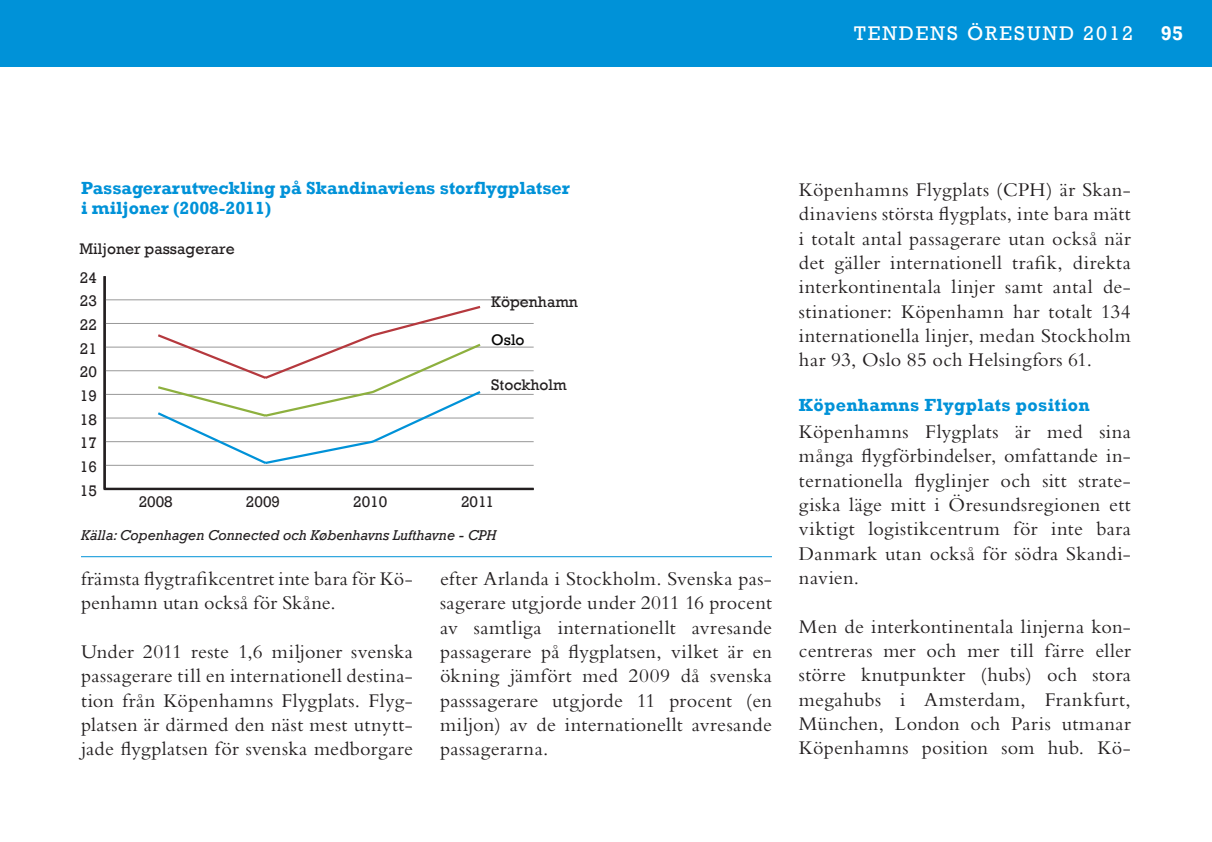
<style>
.page{position:relative;width:1212px;height:842px;background:#fff}
.page>*{position:absolute;margin:0;border:0;box-sizing:border-box;transform-origin:0 0}
.bread{font:20.25px/24.3px "Bembo";letter-spacing:.015em;color:#231f20;text-align:justify}
.t1{font:20.25px "Rockwell";letter-spacing:.1em;color:#fff}
.t2{font:700 20.25px "Rockwell";color:#fff}
.head_lille{font:700 18px/20.2px "Rockwell";color:#0092d8}
.head_lille-2{font:700 18px "Rockwell";letter-spacing:.02em;color:#0092d8}
.t3{font:15.75px "Rockwell";color:#231f20}
.t4{font:15.75px "Rockwell";color:#050504}
.kilde_figur{font:italic 14.62px "Rockwell";color:#231f20}
</style>
<div class="page">
<div style="left:0;top:0;width:1212px;height:67px;background:#0092d8"></div>
<svg style="left:103px;top:276px;width:431px;height:215px"></svg>
<hr style="left:105px;top:465px;width:429px;height:1px;background:#989898">
<hr style="left:105px;top:441px;width:429px;height:1px;background:#989898">
<hr style="left:105px;top:418px;width:429px;height:1px;background:#989898">
<hr style="left:105px;top:394px;width:429px;height:1px;background:#989898">
<hr style="left:105px;top:370px;width:429px;height:1px;background:#989898">
<hr style="left:105px;top:347px;width:429px;height:1px;background:#989898">
<hr style="left:105px;top:323px;width:429px;height:1px;background:#989898">
<hr style="left:105px;top:299px;width:429px;height:1px;background:#989898">
<hr style="left:104px;top:276px;width:2px;height:213px;background:#231f20">
<hr style="left:105px;top:488px;width:429px;height:2px;background:#231f20">
<svg style="left:155px;top:304px;width:328px;height:162px"></svg>
<hr style="left:81px;top:556px;width:691px;height:1px;background:#0092d8">
<p class="t1" style="left:854px;top:22px;width:280px">TENDENS ÖRESUND 2012</p>
<p class="t2" style="left:1161px;top:21px;width:24px">95</p>
<p class="head_lille" style="left:81px;top:178px;width:490px">Passagerarutveckling på Skandinaviens storflygplatser i miljoner (2008-2011)</p>
<p class="t3" style="left:79px;top:239px;width:157px">Miljoner passagerare</p>
<p class="t3" style="left:80px;top:268px;width:19px">24</p>
<p class="t3" style="left:80px;top:292px;width:19px">23</p>
<p class="t3" style="left:80px;top:316px;width:19px">22</p>
<p class="t3" style="left:80px;top:339px;width:19px">21</p>
<p class="t3" style="left:80px;top:363px;width:19px">20</p>
<p class="t3" style="left:80px;top:387px;width:19px">19</p>
<p class="t3" style="left:80px;top:410px;width:19px">18</p>
<p class="t3" style="left:80px;top:434px;width:19px">17</p>
<p class="t3" style="left:80px;top:458px;width:19px">16</p>
<p class="t3" style="left:80px;top:481px;width:19px">15</p>
<p class="t3" style="left:491px;top:293px;width:88px">Köpenhamn</p>
<p class="t4" style="left:491px;top:330px;width:35px">Oslo</p>
<p class="t3" style="left:491px;top:376px;width:77px">Stockholm</p>
<p class="t3" style="left:139px;top:493px;width:36px">2008</p>
<p class="t3" style="left:246px;top:493px;width:36px">2009</p>
<p class="t3" style="left:353px;top:493px;width:36px">2010</p>
<p class="t3" style="left:461px;top:493px;width:34px">2011</p>
<p class="kilde_figur" style="left:81px;top:527px;width:417px">Källa: Copenhagen Connected och Københavns Lufthavne - CPH</p>
<p class="bread" style="left:81px;top:566px;width:333px">främsta flygtrafikcentret inte bara för Kö&shy;penhamn utan också för Skåne.</p>
<p class="bread" style="left:81px;top:639px;width:333px">Under 2011 reste 1,6 miljoner svenska passagerare till en internationell destina&shy;tion från Köpenhamns Flygplats. Flyg&shy;platsen är därmed den näst mest utnytt&shy;jade flygplatsen för svenska medborgare</p>
<p class="bread" style="left:440px;top:566px;width:333px">efter Arlanda i Stockholm. Svenska pas&shy;sagerare utgjorde under 2011 16 procent av samtliga internationellt avresande passagerare på flygplatsen, vilket är en ökning jämfört med 2009 då svenska passsagerare utgjorde 11 procent (en miljon) av de internationellt avresande passagerarna.</p>
<p class="bread" style="left:799px;top:177px;width:333px">Köpenhamns Flygplats (CPH) är Skan&shy;dinaviens största flygplats, inte bara mätt i totalt antal passagerare utan också när det gäller internationell trafik, direkta interkontinentala linjer samt antal de&shy;stinationer: Köpenhamn har totalt 134 internationella linjer, medan Stockholm har 93, Oslo 85 och Helsingfors 61.</p>
<p class="head_lille-2" style="left:799px;top:394px;width:292px">Köpenhamns Flygplats position</p>
<p class="bread" style="left:799px;top:419px;width:333px">Köpenhamns Flygplats är med sina många flygförbindelser, omfattande in&shy;ternationella flyglinjer och sitt strate&shy;giska läge mitt i Öresundsregionen ett viktigt logistikcentrum för inte bara Danmark utan också för södra Skandi&shy;navien.</p>
<p class="bread" style="left:799px;top:614px;width:333px">Men de interkontinentala linjerna kon&shy;centreras mer och mer till färre eller större knutpunkter (hubs) och stora megahubs i Amsterdam, Frankfurt, München, London och Paris utmanar Köpenhamns position som hub. Kö-</p>
</div>
